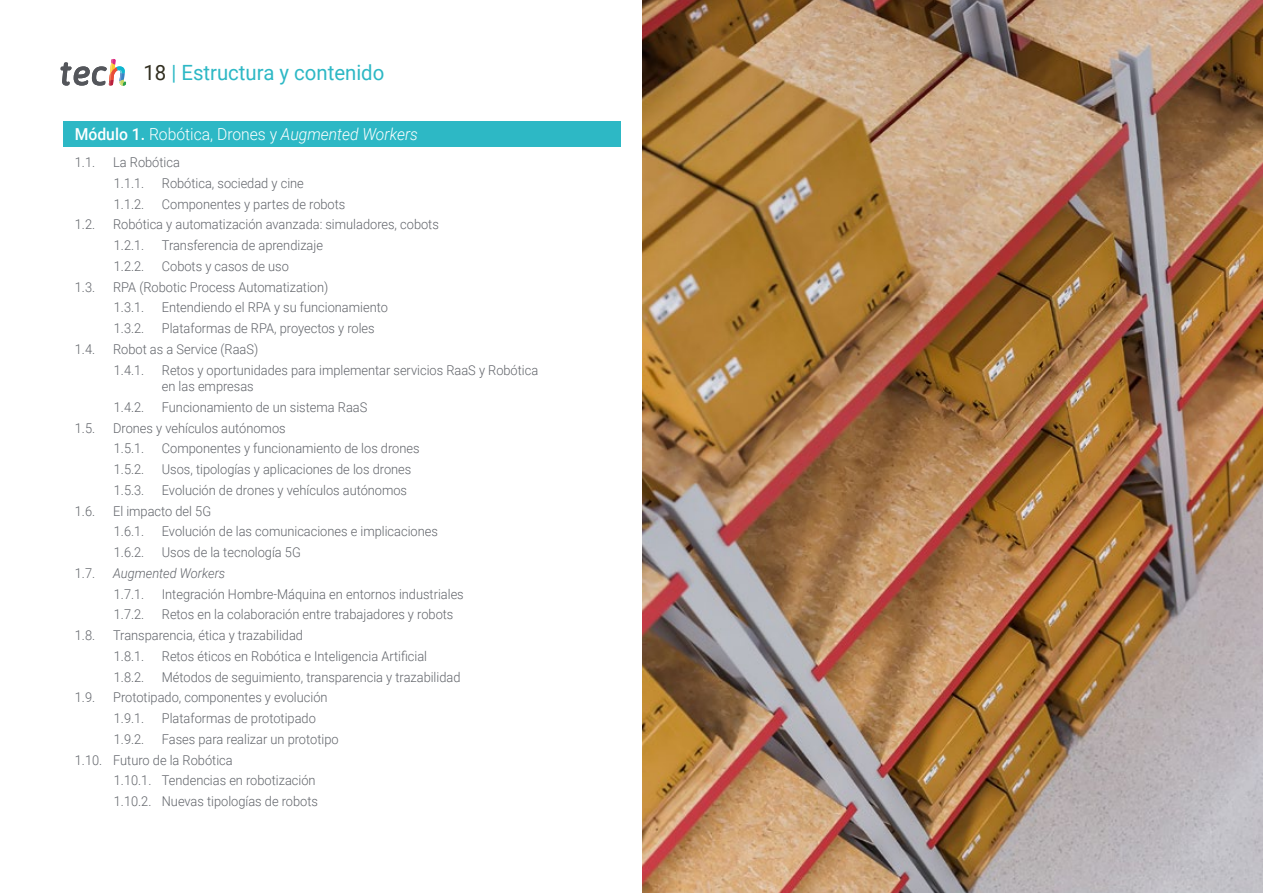
<style>
.page{position:relative;width:1263px;height:893px;background:#fff}
.page>*{position:absolute;margin:0;border:0;box-sizing:border-box;transform-origin:0 0}
.t1{font:21px "Roboto";color:#2db8c5}
.t2{font:300 16.5px "Roboto";color:#fff;scale:.95 1}
.t3{font:300 13.5px/20.7px "Roboto";color:#61646a;scale:.95 1}
.t4{font:italic 300 13.5px "Roboto";color:#61646a;scale:.95 1}
.s1{color:#312e20}
.s2{font-weight:500}
.s3{font-style:italic}
</style>
<div class="page">
<img style="left:642px;top:0;width:621px;height:893px">
<div style="left:64px;top:121px;width:557px;height:25px;background:#2db8c5"></div>
<svg style="left:61px;top:59px;width:65px;height:27px"></svg>
<h1 class="t1" style="left:144px;top:57px;width:242px"><span class="s1">18</span> | Estructura y contenido</h1>
<p class="t2" style="left:75px;top:123px;width:363px"><span class="s2">Módulo 1.</span> Robótica, Drones y <span class="s3">Augmented Workers</span></p>
<p class="t3" style="left:75px;top:151px;width:23px">1.1.</p>
<p class="t3" style="left:113px;top:151px;width:72px">La Robótica<br>1.1.1.</p>
<p class="t3" style="left:162px;top:172px;width:151px">Robótica, sociedad y cine</p>
<p class="t3" style="left:114px;top:193px;width:34px">1.1.2.</p>
<p class="t3" style="left:162px;top:193px;width:195px">Componentes y partes de robots</p>
<p class="t3" style="left:75px;top:214px;width:23px">1.2.</p>
<p class="t3" style="left:113px;top:214px;width:344px">Robótica y automatización avanzada: simuladores, cobots<br>1.2.1.</p>
<p class="t3" style="left:162px;top:234px;width:171px">Transferencia de aprendizaje</p>
<p class="t3" style="left:114px;top:255px;width:34px">1.2.2.</p>
<p class="t3" style="left:162px;top:255px;width:135px">Cobots y casos de uso</p>
<p class="t3" style="left:75px;top:276px;width:23px">1.3.</p>
<p class="t3" style="left:113px;top:276px;width:228px">RPA (Robotic Process Automatization)<br>1.3.1.</p>
<p class="t3" style="left:162px;top:297px;width:239px">Entendiendo el RPA y su funcionamiento</p>
<p class="t3" style="left:114px;top:317px;width:34px">1.3.2.</p>
<p class="t3" style="left:162px;top:317px;width:226px">Plataformas de RPA, proyectos y roles</p>
<p class="t3" style="left:75px;top:338px;width:23px">1.4.</p>
<p class="t3" style="left:113px;top:338px;width:154px">Robot as a Service (RaaS)<br>1.4.1.</p>
<p class="t3" style="left:162px;top:361px;width:398px;line-height:16.5px">Retos y oportunidades para implementar servicios RaaS y Robótica en las empresas</p>
<p class="t3" style="left:114px;top:396px;width:34px">1.4.2.</p>
<p class="t3" style="left:162px;top:396px;width:218px">Funcionamiento de un sistema RaaS</p>
<p class="t3" style="left:75px;top:417px;width:23px">1.5.</p>
<p class="t3" style="left:113px;top:417px;width:183px">Drones y vehículos autónomos<br>1.5.1.</p>
<p class="t3" style="left:162px;top:438px;width:273px">Componentes y funcionamiento de los drones</p>
<p class="t3" style="left:114px;top:458px;width:34px">1.5.2.</p>
<p class="t3" style="left:162px;top:458px;width:264px">Usos, tipologías y aplicaciones de los drones</p>
<p class="t3" style="left:114px;top:479px;width:34px">1.5.3.</p>
<p class="t3" style="left:162px;top:479px;width:260px">Evolución de drones y vehículos autónomos</p>
<p class="t3" style="left:75px;top:500px;width:23px">1.6.</p>
<p class="t3" style="left:113px;top:500px;width:105px">El impacto del 5G<br>1.6.1.</p>
<p class="t3" style="left:162px;top:521px;width:292px">Evolución de las comunicaciones e implicaciones</p>
<p class="t3" style="left:114px;top:541px;width:34px">1.6.2.</p>
<p class="t3" style="left:162px;top:541px;width:148px">Usos de la tecnología 5G</p>
<p class="t3" style="left:75px;top:562px;width:23px">1.7.</p>
<p class="t4" style="left:113px;top:564px;width:120px">Augmented Workers</p>
<p class="t3" style="left:114px;top:583px;width:34px">1.7.1.</p>
<p class="t3" style="left:162px;top:583px;width:319px">Integración Hombre-Máquina en entornos industriales</p>
<p class="t3" style="left:114px;top:604px;width:34px">1.7.2.</p>
<p class="t3" style="left:162px;top:604px;width:308px">Retos en la colaboración entre trabajadores y robots</p>
<p class="t3" style="left:75px;top:624px;width:23px">1.8.</p>
<p class="t3" style="left:113px;top:624px;width:201px">Transparencia, ética y trazabilidad<br>1.8.1.</p>
<p class="t3" style="left:162px;top:645px;width:281px">Retos éticos en Robótica e Inteligencia Artificial</p>
<p class="t3" style="left:114px;top:666px;width:34px">1.8.2.</p>
<p class="t3" style="left:162px;top:666px;width:316px">Métodos de seguimiento, transparencia y trazabilidad</p>
<p class="t3" style="left:75px;top:687px;width:23px">1.9.</p>
<p class="t3" style="left:113px;top:687px;width:227px">Prototipado, componentes y evolución<br>1.9.1.</p>
<p class="t3" style="left:162px;top:707px;width:164px">Plataformas de prototipado</p>
<p class="t3" style="left:114px;top:728px;width:34px">1.9.2.</p>
<p class="t3" style="left:162px;top:728px;width:188px">Fases para realizar un prototipo</p>
<p class="t3" style="left:75px;top:749px;width:168px">1.10. Futuro de la Robótica</p>
<p class="t3" style="left:114px;top:770px;width:214px">1.10.1. Tendencias en robotización</p>
<p class="t3" style="left:114px;top:790px;width:216px">1.10.2. Nuevas tipologías de robots</p>
</div>
